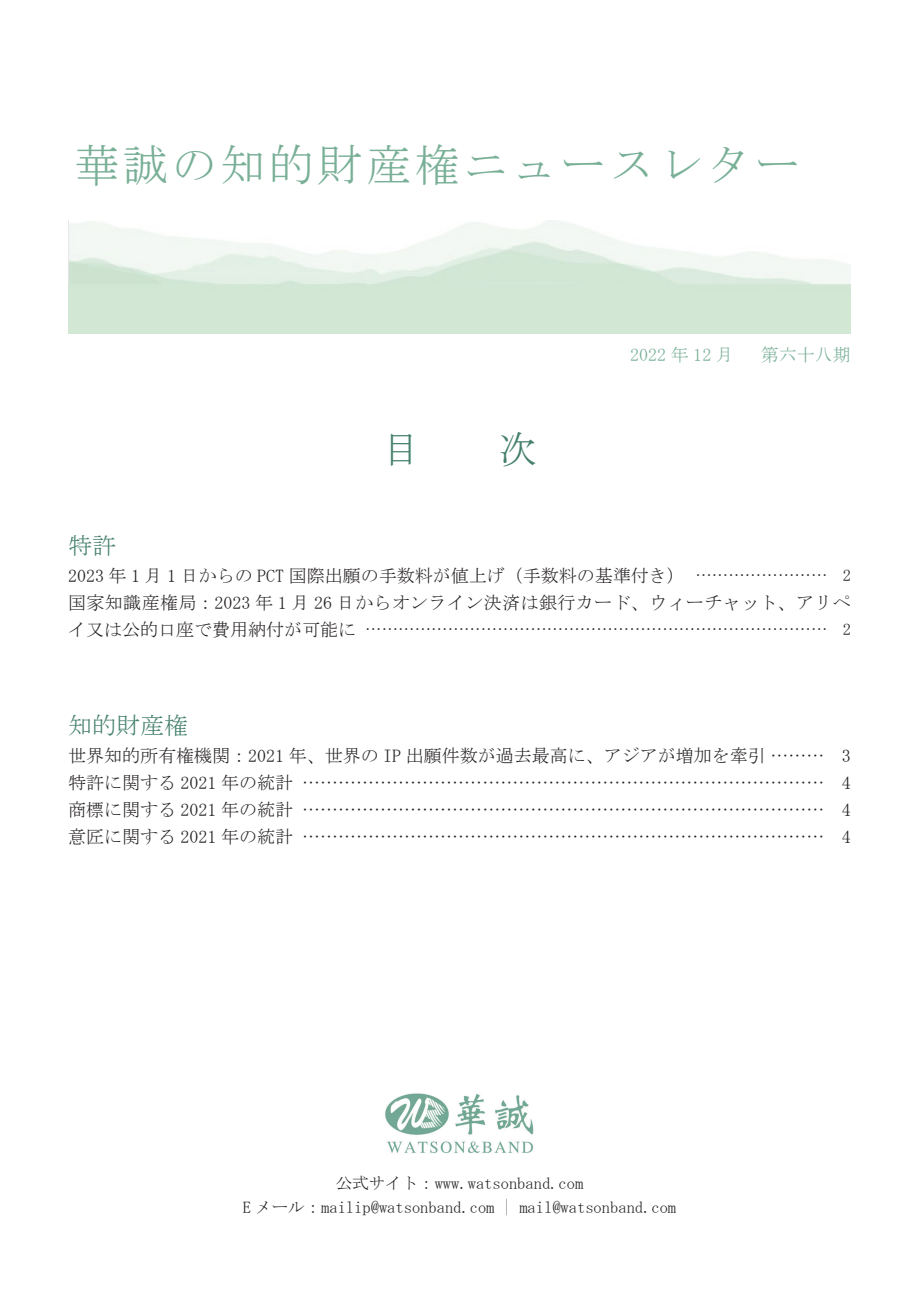
<style>
.page{position:relative;width:919px;height:1289px;background:#fff}
.page>*{position:absolute;margin:0;border:0;box-sizing:border-box;transform-origin:0 0}
.t1{font:45px "MS Mincho";letter-spacing:.08em;color:#78af96}
.t2{font:39px "MS Mincho";color:#44806b}
.正文{font:24px "MS Mincho";color:#44806b}
.正文-2{font:18px "MS Mincho";color:#231f20}
.正文-3{font:18px "MS Mincho";letter-spacing:.02em;color:#231f20}
.t3{font:18px "MS Mincho";color:#78af96}
.标题{font:16.5px "MS Mincho";color:#231f20}
.正文-4{font:16.5px "MS Mincho";color:#231f20}
.s1{font-size:16.5px}
.s2{font-size:18px}
</style>
<div class="page">
<img style="left:385px;top:1093px;width:149px;height:61px">
<p class="t1" style="left:74px;top:142px;width:727px">華誠の知的財産権ニュースレター</p>
<p class="t2" style="left:381px;top:429px;width:40px">目</p>
<p class="t2" style="left:498px;top:429px;width:40px">次</p>
<p class="t3" style="left:630px;top:345px;width:105px">2022 年 12 月</p>
<p class="t3" style="left:760px;top:345px;width:91px">第六十八期</p>
<p class="正文" style="left:68px;top:533px;width:49px">特許</p>
<p class="正文-2" style="left:68px;top:566px;width:784px">2023 年 1 月 1 日からの PCT 国際出願の手数料が値上げ（手数料の基準付き） <span class="s1">…………………… 2</span></p>
<p class="正文-3" style="left:68px;top:593px;width:784px">国家知識産権局：2023 年 1 月 26 日からオンライン決済は銀行カード、ウィーチャット、アリペ</p>
<p class="正文-4" style="left:68px;top:621px;width:784px"><span class="s2">イ又は公的口座で費用納付が可能に</span> ………………………………………………………………………… 2</p>
<p class="正文" style="left:68px;top:713px;width:121px">知的財産権</p>
<p class="正文-2" style="left:68px;top:746px;width:784px">世界知的所有権機関：2021 年、世界の IP 出願件数が過去最高に、アジアが増加を牽引 ……… 3</p>
<p class="正文-2" style="left:68px;top:773px;width:784px">特許に関する 2021 年の統計 …………………………………………………………………………… 4</p>
<p class="正文-2" style="left:68px;top:800px;width:784px">商標に関する 2021 年の統計 …………………………………………………………………………… 4</p>
<p class="正文-2" style="left:68px;top:827px;width:784px">意匠に関する 2021 年の統計 …………………………………………………………………………… 4</p>
<p class="标题" style="left:335px;top:1174px;width:249px">公式サイト：www.watsonband.com</p>
<p class="标题" style="left:243px;top:1198px;width:435px">E メール：mailip@watsonband.com | mail@watsonband.com</p>
</div>
